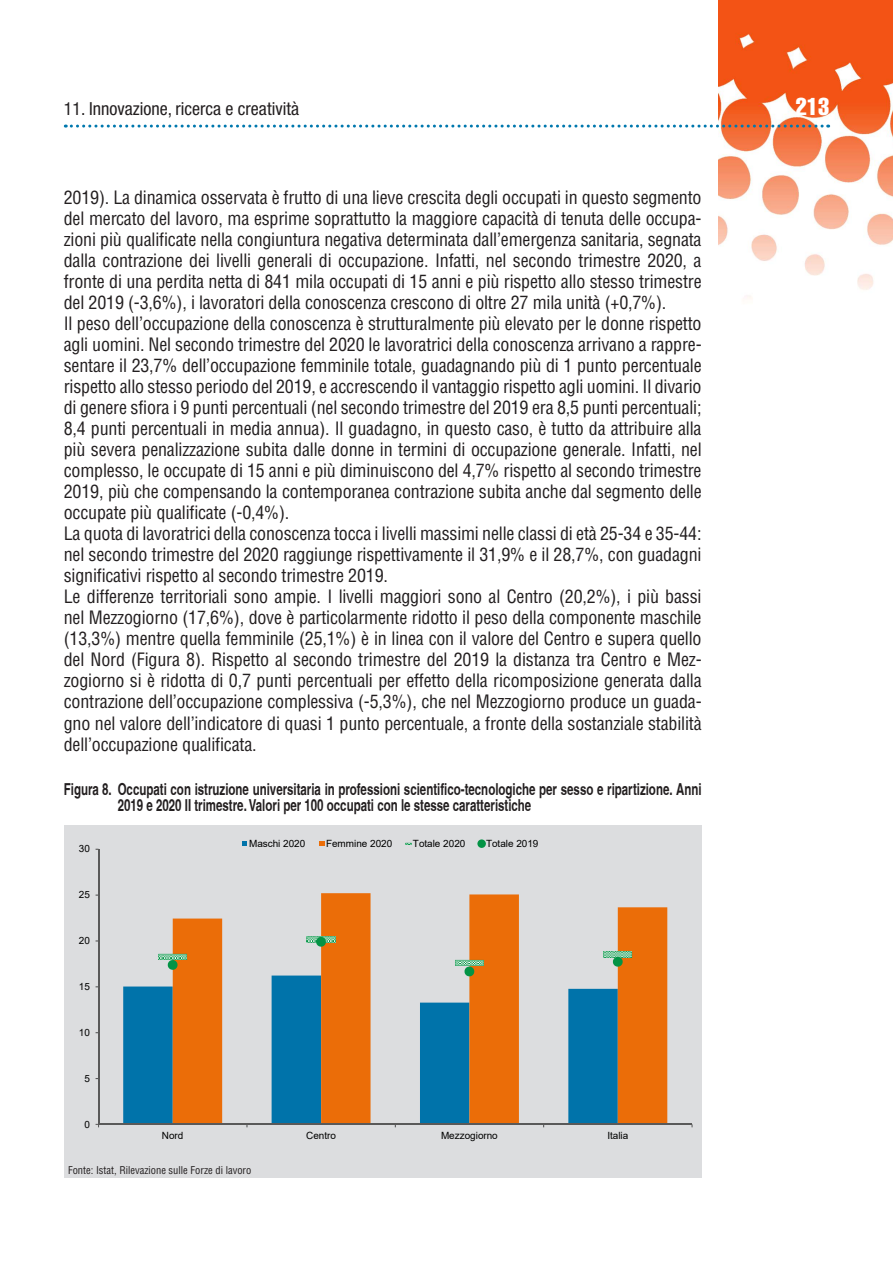
<style>
.page{position:relative;width:893px;height:1263px;background:#fff}
.page>*{position:absolute;margin:0;border:0;box-sizing:border-box;transform-origin:0 0}
.t1{font:24px "Helvetica LT Std Comp";color:#fff}
.t2{font:condensed 18px/21px "Helvetica LT Std";letter-spacing:-.01em;color:#231f20}
.t3{font:condensed 18px "Helvetica Neue LT Std";color:#231f20}
.t4{font:700 condensed 16.5px/16.5px "Helvetica";color:#231f20;scale:.85 1}
.t5{font:condensed 10.5px "Helvetica LT Std";color:#231f20}
.t6{font:9.9px "Arial";color:#000}
</style>
<div class="page">
<img style="left:719px;top:0;width:174px;height:299px">
<svg style="left:65px;top:125px;width:764px;height:3px"></svg>
<div style="left:64px;top:825px;width:638px;height:353px;background:#dcdddf"></div>
<svg style="left:123px;top:975px;width:50px;height:149px;background:#147bad"></svg>
<svg style="left:173px;top:893px;width:494px;height:231px"></svg>
<hr style="left:98px;top:849px;width:1px;height:275px;background:#595959">
<hr style="left:99px;top:1124px;width:593px;height:1px;background:#595959">
<svg style="left:158px;top:954px;width:29px;height:16px"></svg>
<svg style="left:307px;top:936px;width:28px;height:11px"></svg>
<svg style="left:455px;top:960px;width:29px;height:16px"></svg>
<svg style="left:603px;top:952px;width:29px;height:15px"></svg>
<svg style="left:242px;top:841px;width:5px;height:5px"></svg>
<svg style="left:319px;top:841px;width:5px;height:5px"></svg>
<svg style="left:477px;top:839px;width:9px;height:9px"></svg>
<p class="t3" style="left:64px;top:98px;width:237px">11. Innovazione, ricerca e creatività</p>
<h1 class="t1" style="left:796px;top:91px;width:35px">213</h1>
<p class="t2" style="left:64px;top:187px;width:639px">2019). La dinamica osservata è frutto di una lieve crescita degli occupati in questo segmento del mercato del lavoro, ma esprime soprattutto la maggiore capacità di tenuta delle occupa&shy;zioni più qualificate nella congiuntura negativa determinata dall’emergenza sanitaria, segnata dalla contrazione dei livelli generali di occupazione. Infatti, nel secondo trimestre 2020, a fronte di una perdita netta di 841 mila occupati di 15 anni e più rispetto allo stesso trimestre del 2019 (-3,6%), i lavoratori della conoscenza crescono di oltre 27 mila unità (+0,7%).<br>Il peso dell’occupazione della conoscenza è strutturalmente più elevato per le donne rispetto agli uomini. Nel secondo trimestre del 2020 le lavoratrici della conoscenza arrivano a rappre&shy;sentare il 23,7% dell’occupazione femminile totale, guadagnando più di 1 punto percentuale rispetto allo stesso periodo del 2019, e accrescendo il vantaggio rispetto agli uomini. Il divario di genere sfiora i 9 punti percentuali (nel secondo trimestre del 2019 era 8,5 punti percentuali; 8,4 punti percentuali in media annua). Il guadagno, in questo caso, è tutto da attribuire alla più severa penalizzazione subita dalle donne in termini di occupazione generale. Infatti, nel complesso, le occupate di 15 anni e più diminuiscono del 4,7% rispetto al secondo trimestre 2019, più che compensando la contemporanea contrazione subita anche dal segmento delle occupate più qualificate (-0,4%).<br>La quota di lavoratrici della conoscenza tocca i livelli massimi nelle classi di età 25-34 e 35-44: nel secondo trimestre del 2020 raggiunge rispettivamente il 31,9% e il 28,7%, con guadagni significativi rispetto al secondo trimestre 2019.<br>Le differenze territoriali sono ampie. I livelli maggiori sono al Centro (20,2%), i più bassi nel Mezzogiorno (17,6%), dove è particolarmente ridotto il peso della componente maschile (13,3%) mentre quella femminile (25,1%) è in linea con il valore del Centro e supera quello del Nord (Figura 8). Rispetto al secondo trimestre del 2019 la distanza tra Centro e Mez&shy;zogiorno si è ridotta di 0,7 punti percentuali per effetto della ricomposizione generata dalla contrazione dell’occupazione complessiva (-5,3%), che nel Mezzogiorno produce un guada&shy;gno nel valore dell’indicatore di quasi 1 punto percentuale, a fronte della sostanziale stabilità dell’occupazione qualificata.</p>
<p class="t4" style="left:118px;top:780px;width:688px;text-indent:-54px">Figura 8. Occupati con istruzione universitaria in professioni scientifico-tecnologiche per sesso e ripartizione. Anni<br>2019 e 2020 II trimestre. Valori per 100 occupati con le stesse caratteristiche</p>
<p class="t6" style="left:79px;top:842px;width:13px">30</p>
<p class="t6" style="left:79px;top:888px;width:13px">25</p>
<p class="t6" style="left:79px;top:934px;width:13px">20</p>
<p class="t6" style="left:79px;top:980px;width:13px">15</p>
<p class="t6" style="left:79px;top:1025px;width:13px">10</p>
<p class="t6" style="left:84px;top:1071px;width:7px">5</p>
<p class="t6" style="left:84px;top:1117px;width:7px">0</p>
<p class="t6" style="left:249px;top:836px;width:58px">Maschi 2020</p>
<p class="t6" style="left:326px;top:836px;width:68px">Femmine 2020</p>
<p class="t6" style="left:413px;top:836px;width:54px">Totale 2020</p>
<p class="t6" style="left:486px;top:836px;width:54px">Totale 2019</p>
<p class="t6" style="left:162px;top:1129px;width:23px">Nord</p>
<p class="t6" style="left:306px;top:1129px;width:31px">Centro</p>
<p class="t6" style="left:441px;top:1129px;width:58px">Mezzogiorno</p>
<p class="t6" style="left:607px;top:1129px;width:22px">Italia</p>
<p class="t5" style="left:68px;top:1164px;width:185px">Fonte: Istat, Rilevazione sulle Forze di lavoro</p>
</div>
